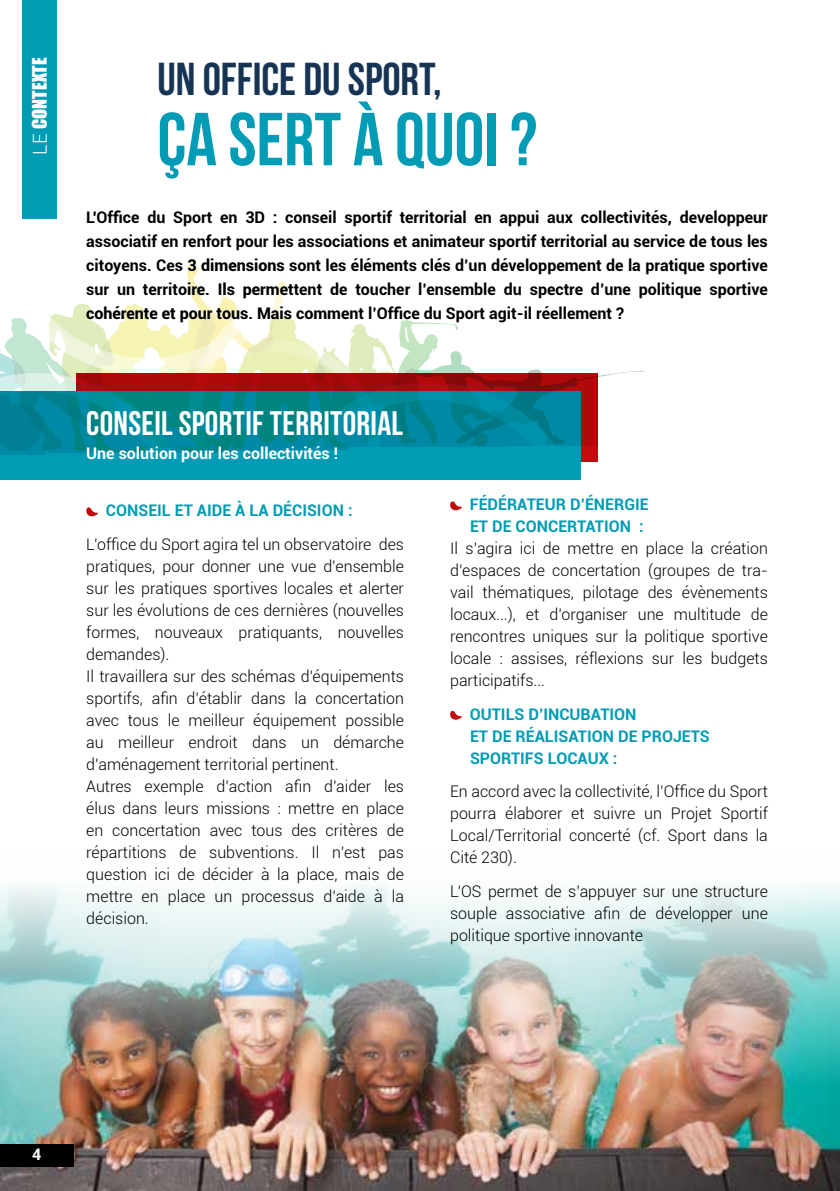
<style>
.page{position:relative;width:840px;height:1191px;background:#fff}
.page>*{position:absolute;margin:0;border:0;box-sizing:border-box;transform-origin:0 0}
.t1{font:74.8px "Bebas Neue";color:#009cb5}
.t2{font:46px "Bebas Neue";color:#173455}
.t3{font:34px "Bebas Neue";letter-spacing:.01em;color:#fff}
.t4{font:18.4px "Impact";color:#fff}
.t5{font:300 16px/22px "Roboto";color:#000;text-align:justify}
.t6{font:700 16px/24px "Roboto";color:#000;text-align:justify}
.t7{font:700 16px/22px "Roboto";color:#009cb5}
.t8{font:700 16px "Roboto";color:#fff}
.s1{font-family:"Roboto";font-weight:300;font-size:19.2px}
</style>
<div class="page">
<img style="left:0;top:886px;width:839px;height:305px">
<div style="left:0;top:391px;width:580px;height:89px;background:#009cb5"></div>
<div style="left:0;top:1143px;width:74px;height:23px;background:#000"></div>
<div style="left:23px;top:0;width:34px;height:218px;background:#009cb5"></div>
<svg style="left:450px;top:501px;width:12px;height:10px"></svg>
<svg style="left:450px;top:710px;width:12px;height:10px"></svg>
<svg style="left:0;top:260px;width:643px;height:202px"></svg>
<svg style="left:86px;top:507px;width:12px;height:10px"></svg>
<p class="t4" style="left:25px;top:155px;width:99px;rotate:-90deg"><span class="s1">LE</span> CONTEXTE</p>
<h2 class="t2" style="left:157px;top:54px;width:285px">UN OFFICE DU SPORT,</h2>
<h1 class="t1" style="left:157px;top:98px;width:381px">ÇA SERT À QUOI ?</h1>
<p class="t6" style="left:86px;top:205px;width:682px">L'Office du Sport en 3D : conseil sportif territorial en appui aux collectivités, developpeur associatif en renfort pour les associations et animateur sportif territorial au service de tous les citoyens. Ces 3 dimensions sont les éléments clés d’un développement de la pratique sportive sur un territoire. Ils permettent de toucher l’ensemble du spectre d’une politique sportive cohérente et pour tous. Mais comment l’Office du Sport agit-il réellement ?</p>
<h3 class="t3" style="left:86px;top:404px;width:318px">CONSEIL SPORTIF TERRITORIAL</h3>
<p class="t8" style="left:86px;top:442px;width:253px">Une solution pour les collectivités !</p>
<p class="t7" style="left:106px;top:499px;width:248px">CONSEIL ET AIDE À LA DÉCISION :</p>
<p class="t5" style="left:86px;top:532px;width:319px;text-align:left">L’office du Sport agira tel un observatoire des pratiques, pour donner une vue d’ensemble sur les pratiques sportives locales et alerter sur les évolutions de ces dernières (nouvelles formes, nouveaux pratiquants, nouvelles demandes).<br>Il travaillera sur des schémas d'équipements sportifs, afin d’établir dans la concertation avec tous le meilleur équipement possible au meilleur endroit dans un démarche d’aménagement territorial pertinent.<br>Autres exemple d’action afin d’aider les élus dans leurs missions : mettre en place en concertation avec tous des critères de répartitions de subventions. Il n’est pas question ici de décider à la place, mais de mettre en place un processus d’aide à la décision.</p>
<p class="t7" style="left:469px;top:493px;width:180px">FÉDÉRATEUR D’ÉNERGIE<br>ET DE CONCERTATION :</p>
<p class="t5" style="left:450px;top:537px;width:319px">Il s’agira ici de mettre en place la création d’espaces de concertation (groupes de tra&shy;vail thématiques, pilotage des évènements locaux...), et d’organiser une multitude de rencontres uniques sur la politique sportive locale : assises, réflexions sur les budgets participatifs...</p>
<p class="t7" style="left:469px;top:702px;width:241px">OUTILS D’INCUBATION<br>ET DE RÉALISATION DE PROJETS<br>SPORTIFS LOCAUX :</p>
<p class="t5" style="left:450px;top:780px;width:319px">En accord avec la collectivité, l’Office du Sport pourra élaborer et suivre un Projet Sportif Local/Territorial concerté (cf. Sport dans la Cité 230).</p>
<p class="t5" style="left:450px;top:879px;width:319px">L'OS permet de s’appuyer sur une structure souple associative afin de développer une politique sportive innovante</p>
<p class="t8" style="left:32px;top:1143px;width:11px">4</p>
</div>
